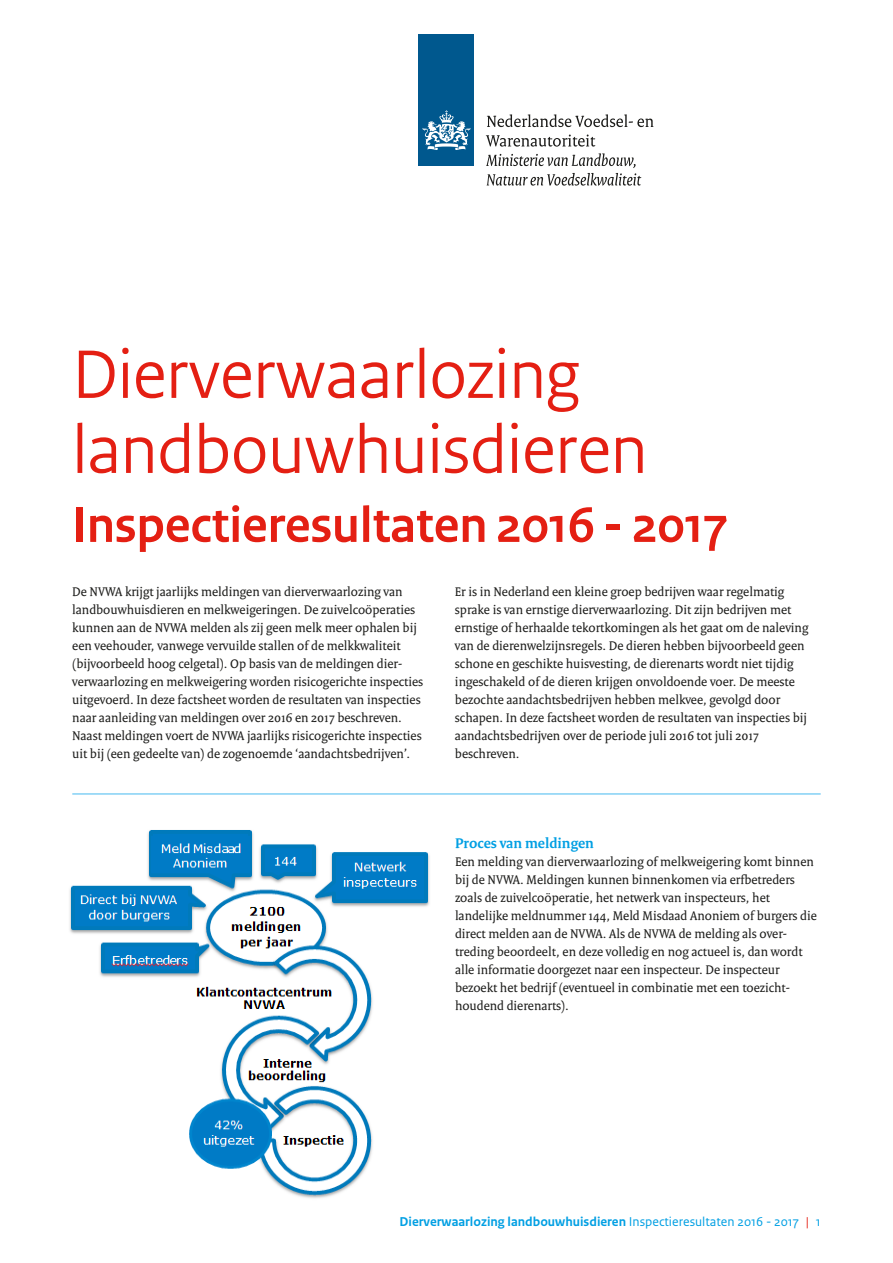
<style>
.page{position:relative;width:893px;height:1263px;background:#fff}
.page>*{position:absolute;margin:0;border:0;box-sizing:border-box;transform-origin:0 0}
._01_RO_Titel{font:72px/75px "Rijksoverheid Sans Heading";color:#e41f13}
._01_RO_Titel_tweede{font:700 52.5px "Rijksoverheid Sans Heading";color:#e41f13}
._05_RO_Alineakop{font:700 15px "Rijksoverheid Serif";color:#009fe3}
._10_RO_Broodtekst{font:13.5px/18px "Rijksoverheid Serif";color:#1d1d1b}
.t1{font:700 13.5px "Rijksoverheid Sans Text";color:#009fe3}
.s1{font-weight:400}
.s2{font-weight:400;color:#e41f13}
</style>
<div class="page">
<img style="left:69px;top:830px;width:361px;height:368px">
<hr style="left:72px;top:793px;width:749px;height:2px;background:#83d0f5">
<div style="left:419px;top:34px;width:55px;height:132px;background:#00588e"></div>
<svg style="left:423px;top:110px;width:47px;height:40px"></svg>
<svg style="left:487px;top:114px;width:166px;height:13px"></svg>
<svg style="left:486px;top:135px;width:109px;height:12px"></svg>
<svg style="left:486px;top:153px;width:155px;height:33px"></svg>
<p class="_01_RO_Titel" style="left:72px;top:338px;width:577px">Dierverwaarlozing landbouwhuisdieren</p>
<p class="_01_RO_Titel_tweede" style="left:72px;top:495px;width:657px">Inspectieresultaten 2016 - 2017</p>
<p class="_10_RO_Broodtekst" style="left:72px;top:582px;width:352px">De NVWA krijgt jaarlijks meldingen van dierverwaarlozing van landbouwhuisdieren en melkweigeringen. De zuivelcoöperaties kunnen aan de NVWA melden als zij geen melk meer ophalen bij een veehouder, vanwege vervuilde stallen of de melkkwaliteit (bijvoorbeeld hoog celgetal). Op basis van de meldingen dier&shy;verwaarlozing en melkweigering worden risicogerichte inspecties uitgevoerd. In deze factsheet worden de resultaten van inspecties naar aanleiding van meldingen over 2016 en 2017 beschreven.<br>Naast meldingen voert de NVWA jaarlijks risicogerichte inspecties uit bij (een gedeelte van) de zogenoemde ‘aandachtsbedrijven’.</p>
<p class="_10_RO_Broodtekst" style="left:455px;top:582px;width:355px">Er is in Nederland een kleine groep bedrijven waar regelmatig sprake is van ernstige dierverwaarlozing. Dit zijn bedrijven met ernstige of herhaalde tekortkomingen als het gaat om de naleving van de dierenwelzijnsregels. De dieren hebben bijvoorbeeld geen schone en geschikte huisvesting, de dierenarts wordt niet tijdig ingeschakeld of de dieren krijgen onvoldoende voer. De meeste bezochte aandachtsbedrijven hebben melkvee, gevolgd door schapen. In deze factsheet worden de resultaten van inspecties bij aandachtsbedrijven over de periode juli 2016 tot juli 2017 beschreven.</p>
<p class="_05_RO_Alineakop" style="left:455px;top:834px;width:140px">Proces van meldingen</p>
<p class="_10_RO_Broodtekst" style="left:455px;top:852px;width:363px">Een melding van dierverwaarlozing of melkweigering komt binnen bij de NVWA. Meldingen kunnen binnenkomen via erfbetreders zoals de zuivelcoöperatie, het netwerk van inspecteurs, het landelijke meldnummer 144, Meld Misdaad Anoniem of burgers die direct melden aan de NVWA. Als de NVWA de melding als over&shy;treding beoordeelt, en deze volledig en nog actueel is, dan wordt alle informatie doorgezet naar een inspecteur. De inspecteur bezoekt het bedrijf (eventueel in combinatie met een toezicht&shy;houdend dierenarts).</p>
<p class="t1" style="left:400px;top:1214px;width:423px">Dierverwaarlozing landbouwhuisdieren <span class="s1">Inspectieresultaten 2016 - 2017</span> <span class="s2">|</span> <span class="s1">1</span></p>
</div>
